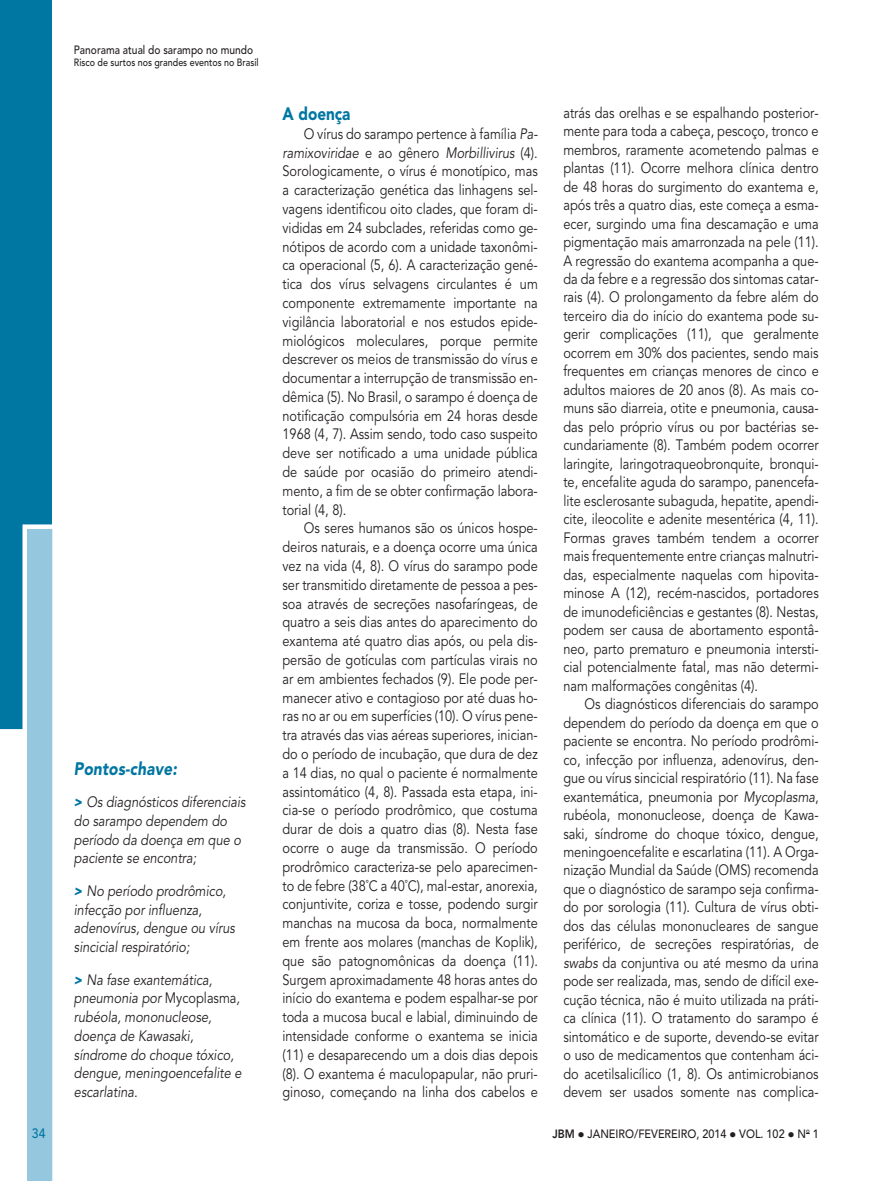
<style>
.page{position:relative;width:882px;height:1181px;background:#fff}
.page>*{position:absolute;margin:0;border:0;box-sizing:border-box;transform-origin:0 0}
.t1{font:italic 900 18px "Avenir LT Std";letter-spacing:.01em;color:#0076a3;scale:.85 1}
.t2{font:900 18px "Avenir LT Std";color:#0076a3;scale:.85 1}
.t3{font:15px/18.5px "Avenir LT Std";color:#231f20;text-align:justify;scale:.85 1}
.t4{font:italic 15px/18.8px "Avenir LT Std";color:#231f20;scale:.85 1}
.t5{font:500 13.5px "Avenir LT Std";color:#0076a3;scale:.9 1}
.t6{font:500 12px "Avenir LT Std";color:#231f20;scale:.9 1}
.t7{font:500 12px "Avenir LT Std";color:#231f20;scale:.85 1}
.t8{font:500 10.5px "Avenir LT Std";color:#231f20;scale:.85 1}
.s1{font-weight:900;color:#0076a3}
.s2{font-style:normal}
.s3{font-style:italic}
.s4{font-weight:800}
</style>
<div class="page">
<svg style="left:0;top:0;width:53px;height:1181px"></svg>
<p class="t5" style="left:32px;top:1125px;width:17px">34</p>
<p class="t7" style="left:74px;top:43px;width:212px">Panorama atual do sarampo no mundo</p>
<p class="t8" style="left:74px;top:57px;width:219px">Risco de surtos nos grandes eventos no Brasil</p>
<p class="t1" style="left:74px;top:757px;width:123px">Pontos-chave:</p>
<p class="t4" style="left:74px;top:793px;width:203px"><span class="s1">&gt;</span> Os diagnósticos diferenciais do sarampo dependem do período da doença em que o paciente se encontra;</p>
<p class="t4" style="left:74px;top:882px;width:191px"><span class="s1">&gt;</span> No período prodrômico, infecção por influenza, adenovírus, dengue ou vírus sincicial respiratório;</p>
<p class="t4" style="left:74px;top:970px;width:198px"><span class="s1">&gt;</span> Na fase exantemática, pneumonia por <span class="s2">Mycoplasma</span>, rubéola, mononucleose, doença de Kawasaki, síndrome do choque tóxico, dengue, meningoencefalite e escarlatina.</p>
<p class="t2" style="left:282px;top:103px;width:81px">A doença</p>
<p class="t3" style="left:282px;top:125px;width:302px;text-indent:21px">O vírus do sarampo pertence à família <span class="s3">Pa&shy;ramixoviridae</span> e ao gênero <span class="s3">Morbillivirus</span> (4).<br>Sorologicamente, o vírus é monotípico, mas a caracterização genética das linhagens sel&shy;vagens identificou oito clades, que foram di&shy;vididas em 24 subclades, referidas como ge&shy;nótipos de acordo com a unidade taxonômi&shy;ca operacional (5, 6). A caracterização gené&shy;tica dos vírus selvagens circulantes é um componente extremamente importante na vigilância laboratorial e nos estudos epide&shy;miológicos moleculares, porque permite descrever os meios de transmissão do vírus e documentar a interrupção de transmissão en&shy;dêmica (5). No Brasil, o sarampo é doença de notificação compulsória em 24 horas desde 1968 (4, 7). Assim sendo, todo caso suspeito deve ser notificado a uma unidade pública de saúde por ocasião do primeiro atendi&shy;mento, a fim de se obter confirmação labora&shy;torial (4, 8).</p>
<p class="t3" style="left:282px;top:519px;width:302px;text-indent:21px">Os seres humanos são os únicos hospe&shy;deiros naturais, e a doença ocorre uma única vez na vida (4, 8). O vírus do sarampo pode ser transmitido diretamente de pessoa a pes&shy;soa através de secreções nasofaríngeas, de quatro a seis dias antes do aparecimento do exantema até quatro dias após, ou pela dis&shy;persão de gotículas com partículas virais no ar em ambientes fechados (9). Ele pode per&shy;manecer ativo e contagioso por até duas ho&shy;ras no ar ou em superfícies (10). O vírus pene&shy;tra através das vias aéreas superiores, inician&shy;do o período de incubação, que dura de dez a 14 dias, no qual o paciente é normalmente assintomático (4, 8). Passada esta etapa, ini&shy;cia-se o período prodrômico, que costuma durar de dois a quatro dias (8). Nesta fase ocorre o auge da transmissão. O período prodrômico caracteriza-se pelo aparecimen&shy;to de febre (38˚C a 40˚C), mal-estar, anorexia, conjuntivite, coriza e tosse, podendo surgir manchas na mucosa da boca, normalmente em frente aos molares (manchas de Koplik), que são patognomônicas da doença (11).<br>Surgem aproximadamente 48 horas antes do início do exantema e podem espalhar-se por toda a mucosa bucal e labial, diminuindo de intensidade conforme o exantema se inicia (11) e desaparecendo um a dois dias depois (8). O exantema é maculopapular, não pruri&shy;ginoso, começando na linha dos cabelos e</p>
<p class="t3" style="left:563px;top:104px;width:302px">atrás das orelhas e se espalhando posterior&shy;mente para toda a cabeça, pescoço, tronco e membros, raramente acometendo palmas e plantas (11). Ocorre melhora clínica dentro de 48 horas do surgimento do exantema e, após três a quatro dias, este começa a esma&shy;ecer, surgindo uma fina descamação e uma pigmentação mais amarronzada na pele (11).<br>A regressão do exantema acompanha a que&shy;da da febre e a regressão dos sintomas catar&shy;rais (4). O prolongamento da febre além do terceiro dia do início do exantema pode su&shy;gerir complicações (11), que geralmente ocorrem em 30% dos pacientes, sendo mais frequentes em crianças menores de cinco e adultos maiores de 20 anos (8). As mais co&shy;muns são diarreia, otite e pneumonia, causa&shy;das pelo próprio vírus ou por bactérias se&shy;cundariamente (8). Também podem ocorrer laringite, laringotraqueobronquite, bronqui&shy;te, encefalite aguda do sarampo, panencefa&shy;lite esclerosante subaguda, hepatite, apendi&shy;cite, ileocolite e adenite mesentérica (4, 11).<br>Formas graves também tendem a ocorrer mais frequentemente entre crianças malnutri&shy;das, especialmente naquelas com hipovita&shy;minose A (12), recém-nascidos, portadores de imunodeficiências e gestantes (8). Nestas, podem ser causa de abortamento espontâ&shy;neo, parto prematuro e pneumonia intersti&shy;cial potencialmente fatal, mas não determi&shy;nam malformações congênitas (4).</p>
<p class="t3" style="left:563px;top:695px;width:302px;text-indent:21px">Os diagnósticos diferenciais do sarampo dependem do período da doença em que o paciente se encontra. No período prodrômi&shy;co, infecção por influenza, adenovírus, den&shy;gue ou vírus sincicial respiratório (11). Na fase exantemática, pneumonia por <span class="s3">Mycoplasma</span>, rubéola, mononucleose, doença de Kawa&shy;saki, síndrome do choque tóxico, dengue, meningoencefalite e escarlatina (11). A Orga&shy;nização Mundial da Saúde (OMS) recomenda que o diagnóstico de sarampo seja confirma&shy;do por sorologia (11). Cultura de vírus obti&shy;dos das células mononucleares de sangue periférico, de secreções respiratórias, de <span class="s3">swabs</span> da conjuntiva ou até mesmo da urina pode ser realizada, mas, sendo de difícil exe&shy;cução técnica, não é muito utilizada na práti&shy;ca clínica (11). O tratamento do sarampo é sintomático e de suporte, devendo-se evitar o uso de medicamentos que contenham áci&shy;do acetilsalicílico (1, 8). Os antimicrobianos devem ser usados somente nas complica-</p>
<p class="t6" style="left:552px;top:1127px;width:297px"><span class="s4">JBM</span> ● JANEIRO/FEVEREIRO, 2014 ● VOL. 102 ● N<sup>o</sup> 1</p>
</div>
